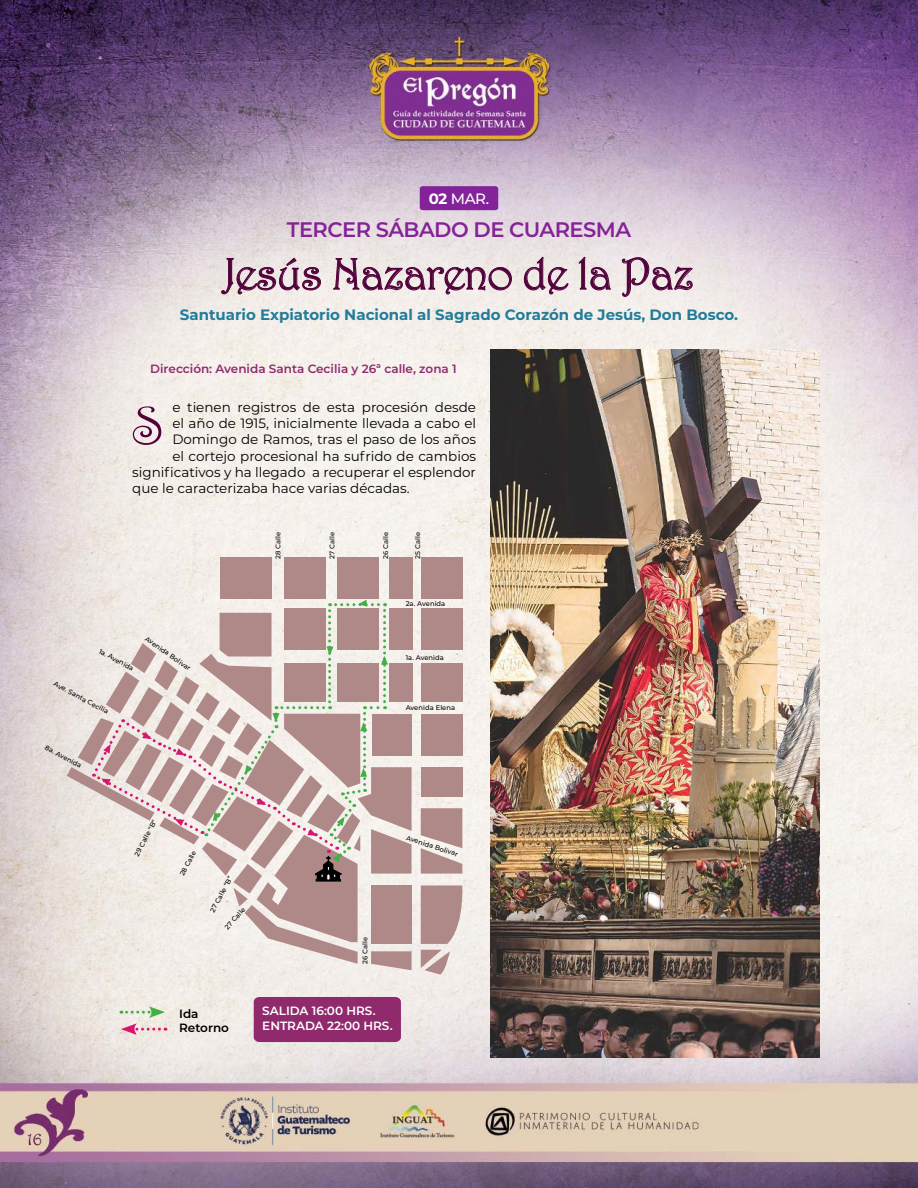
<style>
.page{position:relative;width:918px;height:1188px;background:#fff}
.page>*{position:absolute;margin:0;border:0;box-sizing:border-box;transform-origin:0 0}
.t1{font:54px "Harrington";color:#51023a}
.t2{font:45px "Harrington";letter-spacing:-.025em;color:#51023a}
.t3{font:600 21px "Montserrat";letter-spacing:-.025em;color:#842399}
.t4{font:18px "Harrington";color:#51023a}
.t5{font:700 15px "Montserrat";color:#227c9a}
.t6{font:500 15px "Montserrat";color:#fff}
.t7{font:13.5px "Montserrat";color:#000}
.t8{font:600 12px "Montserrat";color:#902a6d}
.t9{font:600 12px/14.4px "Montserrat";color:#fff}
.t10{font:600 12px/14.4px "Montserrat";color:#000}
.t11{font:500 6.75px "Montserrat";letter-spacing:.01em;color:#000}
.s1{font-weight:700}
</style>
<div class="page">
<img style="left:0;top:0;width:918px;height:1188px">
<svg style="left:221px;top:258px;width:100px;height:37px;background:#cfbcc3"></svg>
<svg style="left:333px;top:258px;width:179px;height:37px;background:#d4c2c9"></svg>
<svg style="left:524px;top:257px;width:45px;height:38px;background:#d2c0c7"></svg>
<svg style="left:578px;top:257px;width:33px;height:34px"></svg>
<svg style="left:622px;top:257px;width:71px;height:40px;background:#d3c1c9"></svg>
<svg style="left:421px;top:950px;width:29px;height:25px"></svg>
<svg style="left:421px;top:885px;width:42px;height:59px;background:#b69492"></svg>
<svg style="left:421px;top:808px;width:41px;height:66px;background:#bfa09e"></svg>
<div style="left:421px;top:767px;width:41px;height:30px;background:#af8987"></div>
<div style="left:421px;top:714px;width:41px;height:41px;background:#af8987"></div>
<div style="left:421px;top:664px;width:41px;height:38px;background:#af8987"></div>
<div style="left:421px;top:609px;width:41px;height:41px;background:#af8987"></div>
<div style="left:421px;top:557px;width:41px;height:41px;background:#af8987"></div>
<div style="left:337px;top:557px;width:41px;height:41px;background:#af8987"></div>
<div style="left:284px;top:557px;width:42px;height:41px;background:#af8987"></div>
<div style="left:220px;top:557px;width:52px;height:41px;background:#af8987"></div>
<div style="left:389px;top:557px;width:23px;height:41px;background:#af8987"></div>
<svg style="left:67px;top:600px;width:345px;height:370px;background:#d4c2be"></svg>
<svg style="left:121px;top:1006px;width:45px;height:29px"></svg>
<div style="left:254px;top:997px;width:147px;height:45px;background:#902a6d"></div>
<img style="left:490px;top:350px;width:330px;height:707px">
<div style="left:420px;top:186px;width:78px;height:24px;background:#842399;border-radius:3px"></div>
<p class="t6" style="left:429px;top:193px;width:62px"><span class="s1">02</span> MAR.</p>
<h3 class="t3" style="left:287px;top:219px;width:346px">TERCER SÁBADO DE CUARESMA</h3>
<h2 class="t2" style="left:224px;top:249px;width:472px">Jesús Nazareno de la Paz</h2>
<p class="t5" style="left:180px;top:307px;width:560px">Santuario Expiatorio Nacional al Sagrado Corazón de Jesús, Don Bosco.</p>
<p class="t8" style="left:150px;top:362px;width:308px">Dirección: Avenida Santa Cecilia y 26ª calle, zona 1</p>
<p class="t7" style="left:172px;top:400px;width:305px">e tienen registros de esta procesión desde</p>
<p class="t7" style="left:172px;top:416px;width:305px">el año de 1915, inicialmente llevada a cabo el</p>
<p class="t7" style="left:172px;top:433px;width:305px">Domingo de Ramos, tras el paso de los años</p>
<p class="t7" style="left:172px;top:449px;width:305px">el cortejo procesional ha sufrido de cambios</p>
<p class="t7" style="left:132px;top:465px;width:345px">significativos y ha llegado a recuperar el esplendor</p>
<p class="t7" style="left:132px;top:481px;width:279px">que le caracterizaba hace varias décadas.</p>
<h1 class="t1" style="left:132px;top:396px;width:33px">S</h1>
<p class="t11" style="left:101px;top:648px;width:40px;rotate:28deg">1a. Avenida</p>
<p class="t11" style="left:56px;top:681px;width:62px;rotate:28deg">Ave. Santa Cecilia</p>
<p class="t11" style="left:147px;top:636px;width:56px;rotate:35deg">Avenida Bolivar</p>
<p class="t11" style="left:47px;top:745px;width:42px;rotate:28deg">8a. Avenida</p>
<p class="t11" style="left:275px;top:559px;width:29px;rotate:-90deg">28 Calle</p>
<p class="t11" style="left:329px;top:559px;width:28px;rotate:-90deg">27 Calle</p>
<p class="t11" style="left:383px;top:559px;width:29px;rotate:-90deg">26 Calle</p>
<p class="t11" style="left:415px;top:559px;width:28px;rotate:-90deg">25 Calle</p>
<p class="t11" style="left:406px;top:601px;width:41px">2a. Avenida</p>
<p class="t11" style="left:406px;top:655px;width:40px">1a. Avenida</p>
<p class="t11" style="left:406px;top:705px;width:51px">Avenida Elena</p>
<p class="t11" style="left:134px;top:854px;width:41px;rotate:-62deg">29 Calle “B”</p>
<p class="t11" style="left:179px;top:874px;width:29px;rotate:-62deg">28 Calle</p>
<p class="t11" style="left:210px;top:910px;width:41px;rotate:-62deg">27 Calle “B”</p>
<p class="t11" style="left:224px;top:926px;width:28px;rotate:-48deg">27 Calle</p>
<p class="t11" style="left:362px;top:964px;width:29px;rotate:-90deg">26 Calle</p>
<p class="t11" style="left:407px;top:835px;width:56px;rotate:18deg">Avenida Bolivar</p>
<p class="t10" style="left:179px;top:1007px;width:51px">Ida<br>Retorno</p>
<p class="t9" style="left:262px;top:1004px;width:132px">SALIDA 16:00 HRS.<br>ENTRADA 22:00 HRS.</p>
<h3 class="t4" style="left:27px;top:1129px;width:16px">16</h3>
</div>
